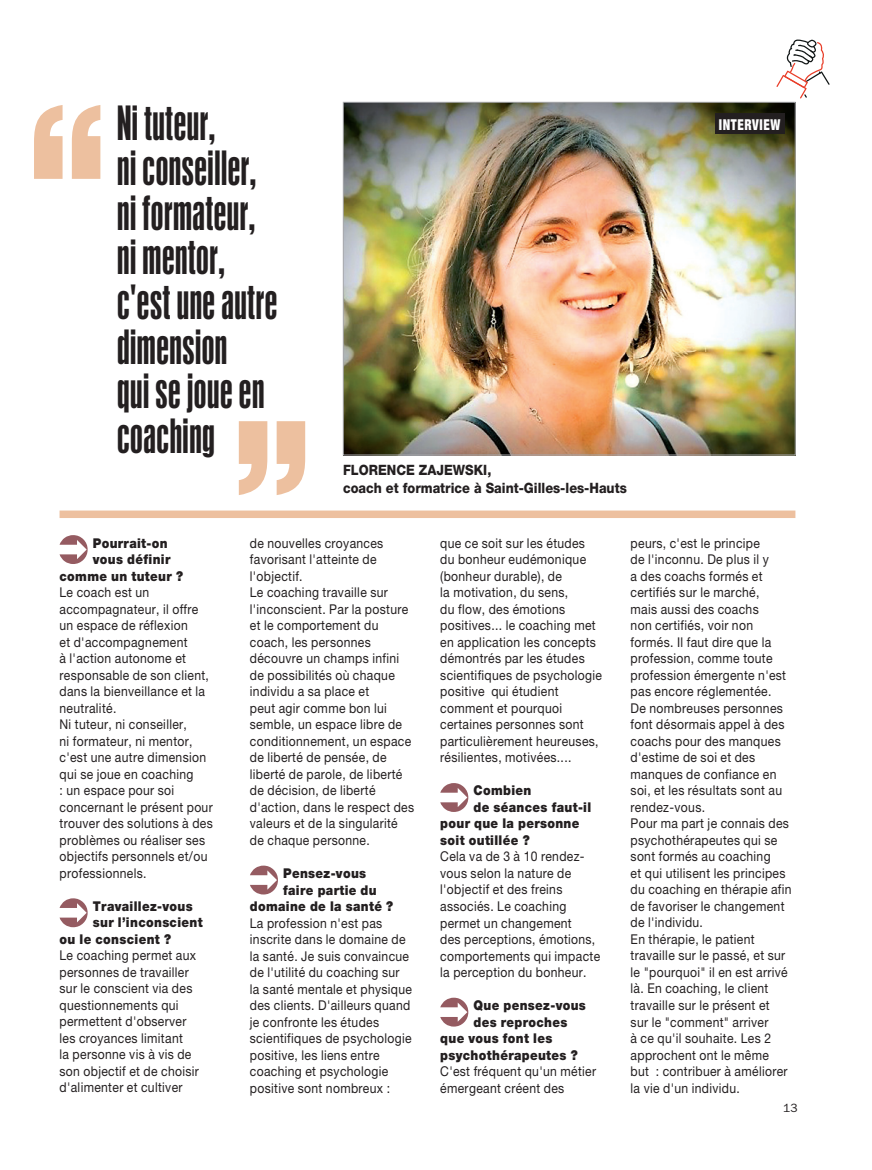
<style>
.page{position:relative;width:872px;height:1170px;background:#fff}
.page>*{position:absolute;margin:0;border:0;box-sizing:border-box;transform-origin:0 0}
.t1{font:700 43.8px/44.7px "Hadrian";letter-spacing:.015em;color:#231f20;scale:.9 1}
.t2{font:900 condensed 15px "Helvetica Neue";letter-spacing:.045em;color:#fff;scale:.85 1}
.t3{font:800 14.25px/18px "Helvetica Neue";color:#231f20;scale:.9 1}
.t4{font:13.5px/16.5px "Helvetica Neue";letter-spacing:.025em;color:#231f20;scale:.9 1}
.t5{font:900 13.5px "Helvetica Neue";letter-spacing:.03em;color:#231f20;scale:.9 1}
.t6{font:12px "Franklin Gothic";color:#231f20}
</style>
<div class="page">
<svg style="left:60px;top:535px;width:28px;height:29px"></svg>
<svg style="left:60px;top:898px;width:28px;height:29px"></svg>
<svg style="left:250px;top:865px;width:28px;height:29px"></svg>
<svg style="left:440px;top:783px;width:28px;height:28px"></svg>
<svg style="left:440px;top:997px;width:28px;height:29px"></svg>
<div style="left:60px;top:510px;width:735px;height:8px;background:#edc09f"></div>
<img style="left:345px;top:104px;width:448px;height:349px">
<div style="left:343px;top:102px;width:452px;height:353px;border:1px solid #a8a9ad"></div>
<svg style="left:239px;top:421px;width:66px;height:74px"></svg>
<svg style="left:34px;top:105px;width:66px;height:74px"></svg>
<div style="left:714px;top:113px;width:70px;height:21px;background:#231f20"></div>
<svg style="left:776px;top:39px;width:53px;height:59px"></svg>
<h1 class="t1" style="left:117px;top:98px;width:179px">Ni tuteur,<br>ni conseiller, ni formateur, ni mentor, c'est une autre dimension<br>qui se joue en coaching</h1>
<p class="t3" style="left:343px;top:460px;width:317px">Florence Zajewski,<br>coach et formatrice à Saint-Gilles-les-Hauts</p>
<p class="t2" style="left:719px;top:115px;width:74px">INTERVIEW</p>
<p class="t5" style="left:93px;top:534px;width:85px">Pourrait-on</p>
<p class="t5" style="left:93px;top:551px;width:88px">vous définir</p>
<p class="t5" style="left:60px;top:567px;width:139px">comme un tuteur ?</p>
<p class="t4" style="left:60px;top:583px;width:172px">Le coach est un accompagnateur, il offre un espace de réflexion<br>et d'accompagnement<br>à l'action autonome et responsable de son client, dans la bienveillance et la neutralité.<br>Ni tuteur, ni conseiller,<br>ni formateur, ni mentor, c'est une autre dimension qui se joue en coaching<br>: un espace pour soi concernant le présent pour trouver des solutions à des problèmes ou réaliser ses objectifs personnels et/ou professionnels.</p>
<p class="t5" style="left:93px;top:897px;width:113px">Travaillez-vous</p>
<p class="t5" style="left:93px;top:914px;width:124px">sur l’inconscient</p>
<p class="t5" style="left:60px;top:930px;width:125px">ou le conscient ?</p>
<p class="t4" style="left:60px;top:946px;width:156px">Le coaching permet aux personnes de travailler sur le conscient via des questionnements qui permettent d'observer les croyances limitant<br>la personne vis à vis de son objectif et de choisir d'alimenter et cultiver</p>
<p class="t4" style="left:250px;top:534px;width:184px">de nouvelles croyances favorisant l'atteinte de l'objectif.<br>Le coaching travaille sur l'inconscient. Par la posture et le comportement du coach, les personnes découvre un champs infini de possibilités où chaque individu a sa place et<br>peut agir comme bon lui semble, un espace libre de conditionnement, un espace de liberté de pensée, de liberté de parole, de liberté de décision, de liberté d'action, dans le respect des valeurs et de la singularité de chaque personne.</p>
<p class="t5" style="left:283px;top:865px;width:94px">Pensez-vous</p>
<p class="t5" style="left:283px;top:881px;width:105px">faire partie du</p>
<p class="t5" style="left:250px;top:898px;width:161px">domaine de la santé ?</p>
<p class="t4" style="left:250px;top:914px;width:182px">La profession n'est pas inscrite dans le domaine de la santé. Je suis convaincue de l'utilité du coaching sur la santé mentale et physique des clients. D'ailleurs quand je confronte les études scientifiques de psychologie positive, les liens entre coaching et psychologie positive sont nombreux :</p>
<p class="t4" style="left:440px;top:534px;width:181px">que ce soit sur les études du bonheur eudémonique (bonheur durable), de<br>la motivation, du sens,<br>du flow, des émotions positives... le coaching met en application les concepts démontrés par les études scientifiques de psychologie positive qui étudient comment et pourquoi certaines personnes sont particulièrement heureuses, résilientes, motivées....</p>
<p class="t5" style="left:473px;top:782px;width:66px">Combien</p>
<p class="t5" style="left:473px;top:799px;width:132px">de séances faut-il</p>
<p class="t5" style="left:440px;top:815px;width:156px">pour que la personne</p>
<p class="t5" style="left:440px;top:832px;width:101px">soit outillée ?</p>
<p class="t4" style="left:440px;top:848px;width:179px">Cela va de 3 à 10 rendez&shy;vous selon la nature de l'objectif et des freins associés. Le coaching permet un changement<br>des perceptions, émotions, comportements qui impacte la perception du bonheur.</p>
<p class="t5" style="left:473px;top:997px;width:126px">Que pensez-vous</p>
<p class="t5" style="left:473px;top:1013px;width:106px">des reproches</p>
<p class="t5" style="left:440px;top:1030px;width:126px">que vous font les</p>
<p class="t5" style="left:440px;top:1046px;width:154px">psychothérapeutes ?</p>
<p class="t4" style="left:440px;top:1062px;width:175px">C'est fréquent qu'un métier émergeant créent des</p>
<p class="t4" style="left:630px;top:534px;width:180px">peurs, c'est le principe<br>de l'inconnu. De plus il y<br>a des coachs formés et certifiés sur le marché,<br>mais aussi des coachs<br>non certifiés, voir non formés. Il faut dire que la profession, comme toute profession émergente n'est pas encore réglementée.<br>De nombreuses personnes font désormais appel à des coachs pour des manques d'estime de soi et des manques de confiance en soi, et les résultats sont au rendez-vous.<br>Pour ma part je connais des psychothérapeutes qui se sont formés au coaching<br>et qui utilisent les principes du coaching en thérapie afin de favoriser le changement de l'individu.<br>En thérapie, le patient travaille sur le passé, et sur le "pourquoi" il en est arrivé là. En coaching, le client travaille sur le présent et<br>sur le "comment" arriver<br>à ce qu'il souhaite. Les 2 approchent ont le même<br>but : contribuer à améliorer la vie d'un individu.</p>
<p class="t6" style="left:783px;top:1100px;width:16px">13</p>
</div>
